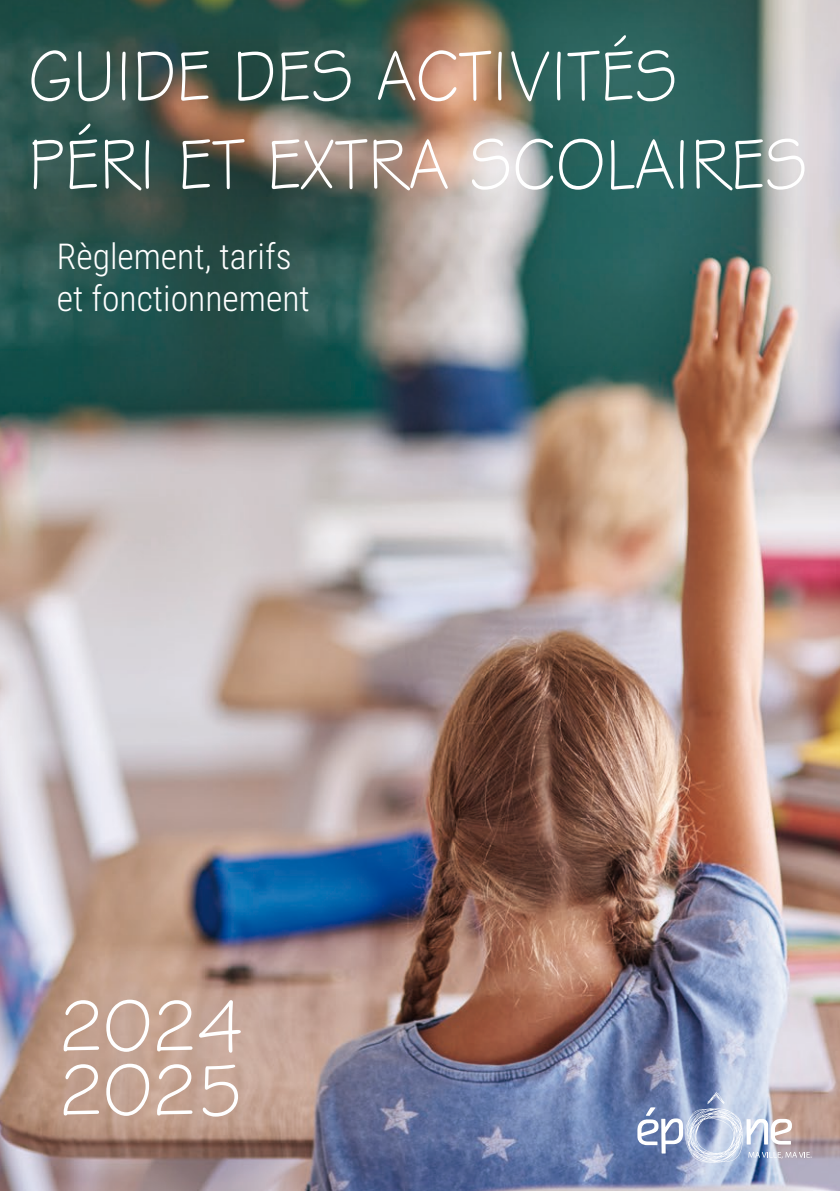
<style>
.page{position:relative;width:840px;height:1191px;background:#fff}
.page>*{position:absolute;margin:0;border:0;box-sizing:border-box;transform-origin:0 0}
.t1{font:75.6px/64px "Stylus BT";letter-spacing:-.025em;color:#fff}
.t2{font:73.6px/88.4px "Stylus BT";color:#fff;scale:.89 1}
.t3{font:300 35.6px/42.8px "Roboto Condensed";color:#fff}
</style>
<div class="page">
<img style="left:0;top:0;width:839px;height:1191px">
<svg style="left:637px;top:1091px;width:174px;height:71px;background:#a9afc5"></svg>
<p class="t2" style="left:28px;top:31px;width:877px">GUIDE DES ACTIVITÉS<br>PÉRI ET EXTRA SCOLAIRES</p>
<p class="t3" style="left:57px;top:233px;width:254px">Règlement, tarifs et fonctionnement</p>
<p class="t1" style="left:57px;top:993px;width:190px">2024<br>2025</p>
</div>
